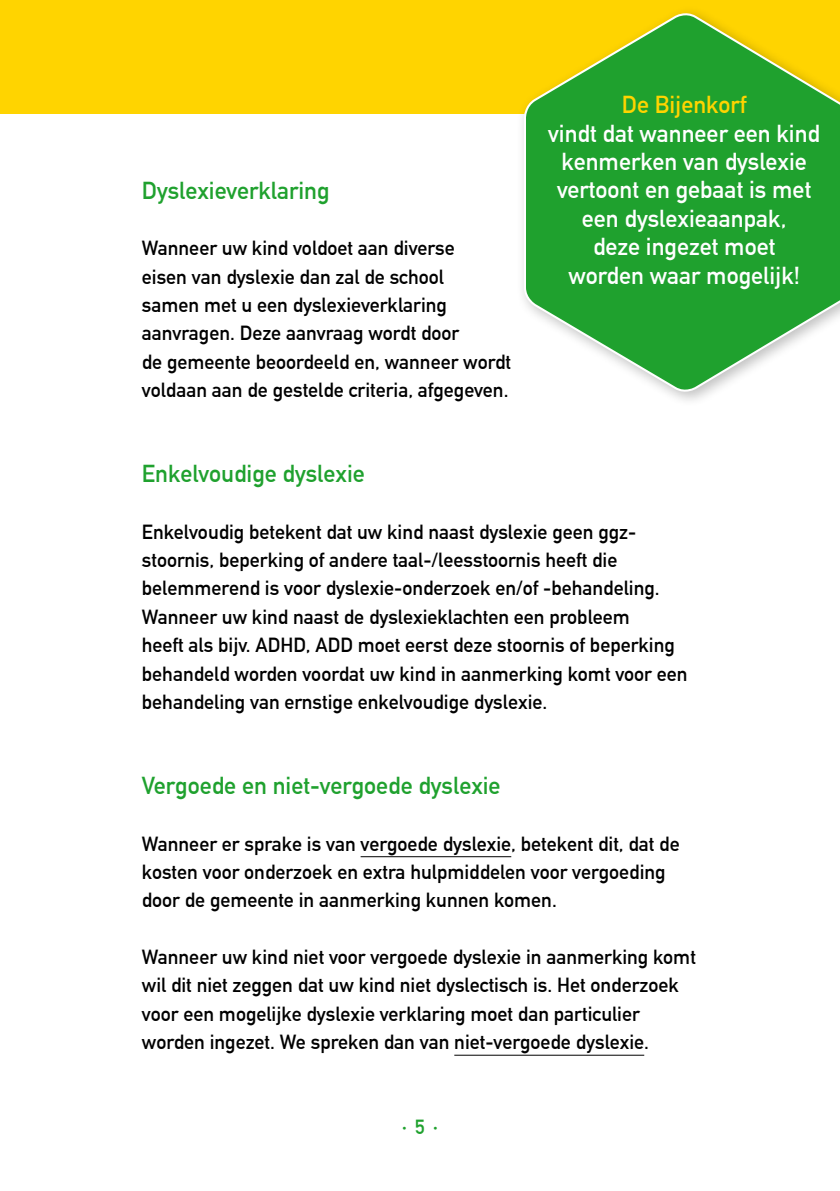
<style>
.page{position:relative;width:840px;height:1191px;background:#fff}
.page>*{position:absolute;margin:0;border:0;box-sizing:border-box;transform-origin:0 0}
.t1{font:700 24px/28.4px "DIN Alternate";color:#fff;text-align:center}
.t2{font:700 24px "DIN Alternate";color:#1fa12e}
.t3{font:700 24px "DIN Alternate";color:#ffd400}
.t4{font:700 20px/28.4px "DIN Alternate";color:#000}
.t5{font:700 8px "DIN Alternate";color:#1fa12e}
.s1{font-size:20px}
</style>
<div class="page">
<div style="left:0;top:0;width:839px;height:113px;background:#ffd400"></div>
<hr style="left:360px;top:856px;width:151px;height:1px;background:#000">
<hr style="left:454px;top:1054px;width:190px;height:1px;background:#000">
<div style="left:515px;top:6px;width:324px;height:401px;background:#000;opacity:.25"></div>
<svg style="left:522px;top:11px;width:317px;height:383px"></svg>
<p class="t2" style="left:142px;top:172px;width:189px">Dyslexieverklaring</p>
<p class="t4" style="left:142px;top:233px;width:370px">Wanneer uw kind voldoet aan diverse<br>eisen van dyslexie dan zal de school<br>samen met u een dyslexieverklaring aanvragen. Deze aanvraag wordt door<br>de gemeente beoordeeld en, wanneer wordt voldaan aan de gestelde criteria, afgegeven.</p>
<p class="t3" style="left:621px;top:87px;width:126px">De Bijenkorf</p>
<p class="t1" style="left:548px;top:117px;width:273px">vindt dat wanneer een kind kenmerken van dyslexie vertoont en gebaat is met een dyslexieaanpak,<br>deze ingezet moet<br>worden waar mogelijk!</p>
<p class="t2" style="left:142px;top:455px;width:224px">Enkelvoudige dyslexie</p>
<p class="t4" style="left:142px;top:516px;width:547px">Enkelvoudig betekent dat uw kind naast dyslexie geen ggz&shy;stoornis, beperking of andere taal-/leesstoornis heeft die belemmerend is voor dyslexie-onderzoek en/of -behandeling.<br>Wanneer uw kind naast de dyslexieklachten een probleem<br>heeft als bijv. ADHD, ADD moet eerst deze stoornis of beperking behandeld worden voordat uw kind in aanmerking komt voor een behandeling van ernstige enkelvoudige dyslexie.</p>
<p class="t2" style="left:142px;top:767px;width:360px">Vergoede en niet-vergoede dyslexie</p>
<p class="t4" style="left:142px;top:828px;width:539px">Wanneer er sprake is van vergoede dyslexie, betekent dit, dat de kosten voor onderzoek en extra hulpmiddelen voor vergoeding door de gemeente in aanmerking kunnen komen.</p>
<p class="t4" style="left:142px;top:941px;width:555px">Wanneer uw kind niet voor vergoede dyslexie in aanmerking komt wil dit niet zeggen dat uw kind niet dyslectisch is. Het onderzoek voor een mogelijke dyslexie verklaring moet dan particulier worden ingezet. We spreken dan van niet-vergoede dyslexie.</p>
<p class="t5" style="left:402px;top:1122px;width:36px">• <span class="s1">5</span> •</p>
</div>
